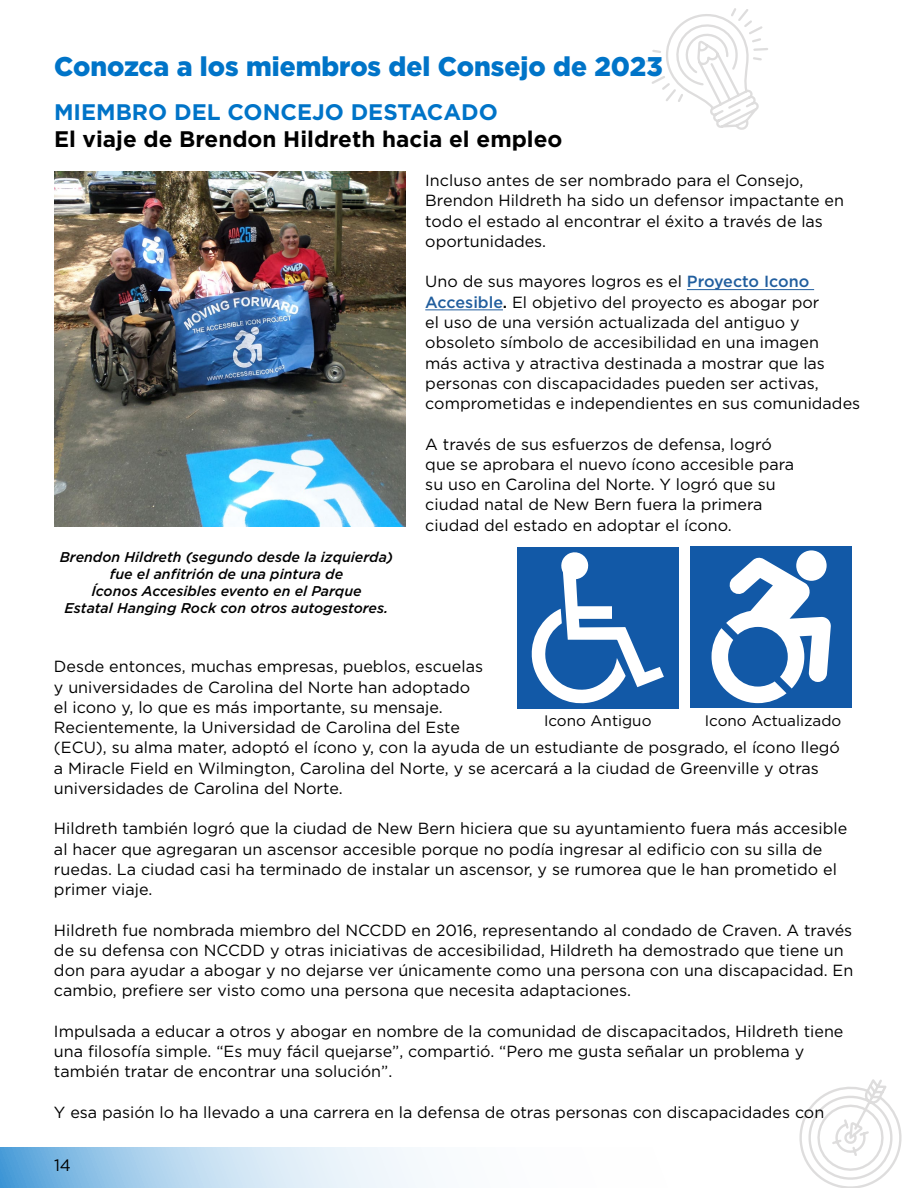
<style>
.page{position:relative;width:918px;height:1188px;background:#fff}
.page>*{position:absolute;margin:0;border:0;box-sizing:border-box;transform-origin:0 0}
.t1{font:900 27px "Gotham";color:#0074c8}
.t2{font:700 22.5px "Gotham";color:#000}
.t3{font:700 22.5px "Gotham";color:#0074c8}
.t4{font:16.5px "Gotham";color:#000}
.t5{font:16.2px/20.2px "Gotham";color:#000}
.t6{font:15.3px "Gotham";color:#000}
.t7{font:italic 500 14.1px/17px "Gotham";color:#000;text-align:center}
.s1{font-weight:500;color:#215e9e}
.s2{font-weight:500}
</style>
<div class="page">
<svg style="left:646px;top:8px;width:122px;height:122px"></svg>
<svg style="left:799px;top:1079px;width:103px;height:69px"></svg>
<svg style="left:0;top:1148px;width:901px;height:40px"></svg>
<hr style="left:687px;top:289px;width:127px;height:1px;background:#215e9e">
<hr style="left:425px;top:310px;width:78px;height:1px;background:#215e9e">
<img style="left:54px;top:171px;width:352px;height:356px">
<div style="left:517px;top:547px;width:162px;height:162px;background:#1259a7"></div>
<svg style="left:531px;top:552px;width:133px;height:152px"></svg>
<div style="left:690px;top:546px;width:162px;height:162px;background:#1259a7"></div>
<div style="left:796px;top:550px;width:31px;height:31px;background:#fff;border-radius:50%"></div>
<svg style="left:712px;top:557px;width:119px;height:146px"></svg>
<h1 class="t1" style="left:54px;top:47px;width:610px">Conozca a los miembros del Consejo de 2023</h1>
<h2 class="t3" style="left:54px;top:99px;width:445px">MIEMBRO DEL CONCEJO DESTACADO</h2>
<h2 class="t2" style="left:54px;top:126px;width:510px">El viaje de Brendon Hildreth hacia el empleo</h2>
<p class="t5" style="left:425px;top:170px;width:420px">Incluso antes de ser nombrado para el Consejo, Brendon Hildreth ha sido un defensor impactante en todo el estado al encontrar el éxito a través de las oportunidades.</p>
<p class="t5" style="left:425px;top:271px;width:436px">Uno de sus mayores logros es el <span class="s1">Proyecto Icono Accesible</span><span class="s2">.</span> El objetivo del proyecto es abogar por<br>el uso de una versión actualizada del antiguo y obsoleto símbolo de accesibilidad en una imagen<br>más activa y atractiva destinada a mostrar que las personas con discapacidades pueden ser activas, comprometidas e independientes en sus comunidades</p>
<p class="t5" style="left:425px;top:433px;width:371px">A través de sus esfuerzos de defensa, logró que se aprobara el nuevo ícono accesible para su uso en Carolina del Norte. Y logró que su ciudad natal de New Bern fuera la primera ciudad del estado en adoptar el ícono.</p>
<p class="t7" style="left:60px;top:549px;width:335px">Brendon Hildreth (segundo desde la izquierda) fue el anfitrión de una pintura de<br>Íconos Accesibles evento en el Parque<br>Estatal Hanging Rock con otros autogestores.</p>
<p class="t5" style="left:54px;top:656px;width:788px">Desde entonces, muchas empresas, pueblos, escuelas<br>y universidades de Carolina del Norte han adoptado<br>el icono y, lo que es más importante, su mensaje.<br>Recientemente, la Universidad de Carolina del Este<br>(ECU), su alma mater, adoptó el ícono y, con la ayuda de un estudiante de posgrado, el ícono llegó a Miracle Field en Wilmington, Carolina del Norte, y se acercará a la ciudad de Greenville y otras universidades de Carolina del Norte.</p>
<p class="t5" style="left:54px;top:818px;width:795px">Hildreth también logró que la ciudad de New Bern hiciera que su ayuntamiento fuera más accesible al hacer que agregaran un ascensor accesible porque no podía ingresar al edificio con su silla de ruedas. La ciudad casi ha terminado de instalar un ascensor, y se rumorea que le han prometido el primer viaje.</p>
<p class="t5" style="left:54px;top:919px;width:801px">Hildreth fue nombrada miembro del NCCDD en 2016, representando al condado de Craven. A través de su defensa con NCCDD y otras iniciativas de accesibilidad, Hildreth ha demostrado que tiene un don para ayudar a abogar y no dejarse ver únicamente como una persona con una discapacidad. En cambio, prefiere ser visto como una persona que necesita adaptaciones.</p>
<p class="t5" style="left:54px;top:1021px;width:791px">Impulsada a educar a otros y abogar en nombre de la comunidad de discapacitados, Hildreth tiene una filosofía simple. “Es muy fácil quejarse”, compartió. “Pero me gusta señalar un problema y también tratar de encontrar una solución”.</p>
<p class="t5" style="left:54px;top:1102px;width:772px">Y esa pasión lo ha llevado a una carrera en la defensa de otras personas con discapacidades con</p>
<p class="t6" style="left:544px;top:711px;width:109px">Icono Antiguo</p>
<p class="t6" style="left:705px;top:711px;width:138px">Icono Actualizado</p>
<p class="t4" style="left:54px;top:1155px;width:18px">14</p>
</div>
